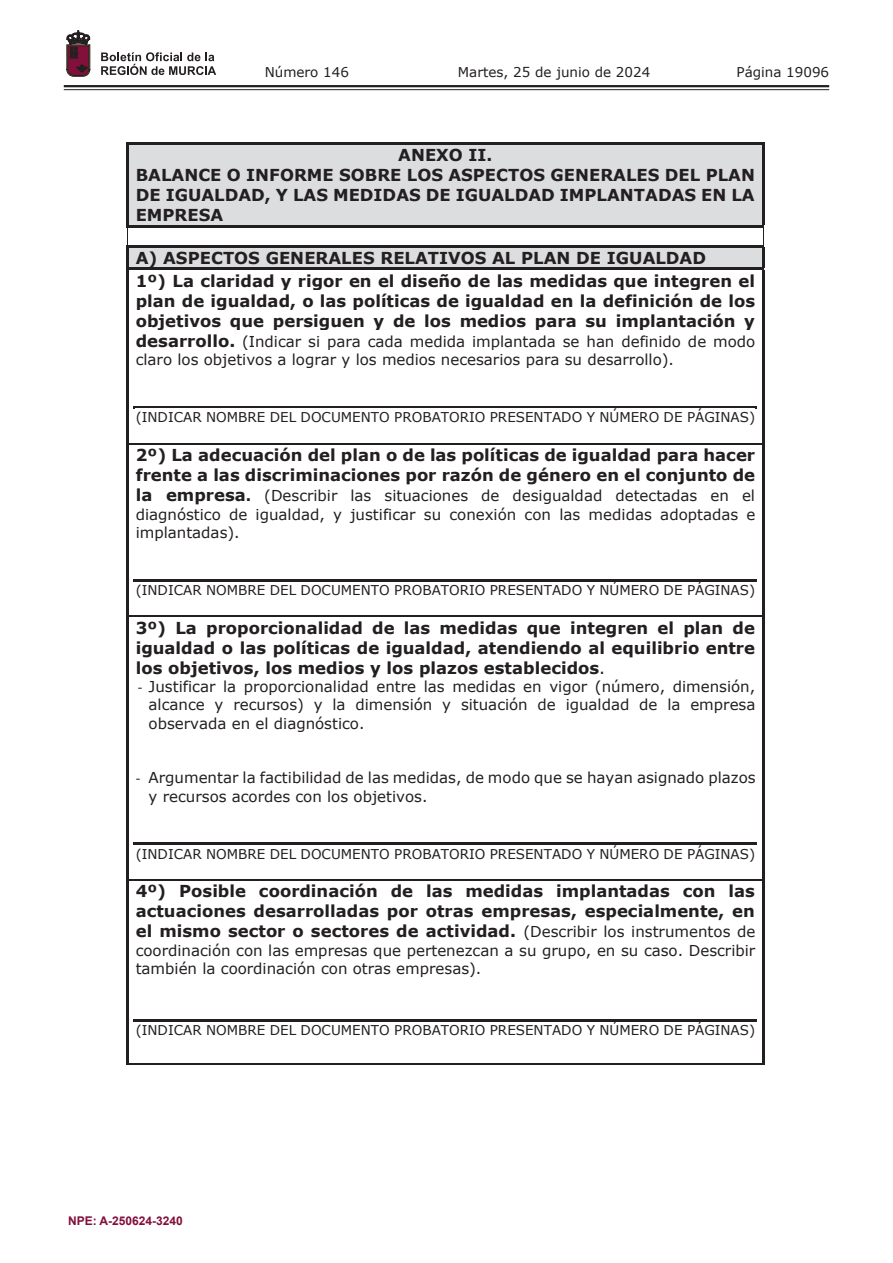
<style>
.page{position:relative;width:893px;height:1263px;background:#fff}
.page>*{position:absolute;margin:0;border:0;box-sizing:border-box;transform-origin:0 0}
.t1{font:700 16.5px/20.1px "Verdana";color:#231f20}
.t2{font:15px/18.3px "Verdana";color:#231f20}
.t3{font:13.5px "Verdana";color:#231f20}
.t4{font:700 12px "Arial";color:#830f3b}
.s1{font-weight:700;font-size:16.5px}
.s2{font-weight:700}
.s3{font-weight:400}
.s4{font-family:"Calibri"}
.s5{font-weight:400;font-size:15px}
</style>
<div class="page">
<hr style="left:64px;top:85px;width:765px;height:2px;background:#231f20">
<hr style="left:64px;top:89px;width:765px;height:1px;background:#231f20">
<svg style="left:101px;top:52px;width:115px;height:23px"></svg>
<svg style="left:67px;top:31px;width:23px;height:45px"></svg>
<div style="left:129px;top:145px;width:633px;height:80px;background:#dcdddf"></div>
<hr style="left:127px;top:142px;width:637px;height:3px;background:#231f20">
<hr style="left:127px;top:145px;width:2px;height:80px;background:#231f20">
<hr style="left:762px;top:145px;width:2px;height:80px;background:#231f20">
<hr style="left:127px;top:225px;width:637px;height:2px;background:#231f20">
<svg style="left:763px;top:227px;width:1px;height:18px"></svg>
<div style="left:129px;top:248px;width:633px;height:20px;background:#dcdddf"></div>
<svg style="left:127px;top:227px;width:2px;height:18px"></svg>
<hr style="left:127px;top:245px;width:637px;height:3px;background:#231f20">
<hr style="left:127px;top:248px;width:2px;height:20px;background:#231f20">
<hr style="left:762px;top:248px;width:2px;height:20px;background:#231f20">
<hr style="left:133px;top:406px;width:624px;height:3px;background:#231f20">
<hr style="left:127px;top:268px;width:637px;height:2px;background:#231f20">
<hr style="left:127px;top:270px;width:2px;height:173px;background:#231f20">
<hr style="left:762px;top:270px;width:2px;height:173px;background:#231f20">
<hr style="left:133px;top:579px;width:624px;height:2px;background:#231f20">
<hr style="left:129px;top:443px;width:633px;height:1px;background:#231f20">
<hr style="left:127px;top:444px;width:2px;height:172px;background:#231f20">
<hr style="left:762px;top:444px;width:2px;height:172px;background:#231f20">
<hr style="left:133px;top:843px;width:624px;height:2px;background:#231f20">
<hr style="left:129px;top:616px;width:633px;height:1px;background:#231f20">
<hr style="left:127px;top:617px;width:2px;height:263px;background:#231f20">
<hr style="left:762px;top:617px;width:2px;height:263px;background:#231f20">
<hr style="left:133px;top:1019px;width:624px;height:2px;background:#231f20">
<hr style="left:129px;top:880px;width:633px;height:1px;background:#231f20">
<hr style="left:127px;top:881px;width:2px;height:182px;background:#231f20">
<hr style="left:127px;top:1063px;width:635px;height:1px;background:#231f20">
<hr style="left:762px;top:881px;width:2px;height:183px;background:#231f20">
<p class="t3" style="left:265px;top:62px;width:86px">Número 146</p>
<p class="t3" style="left:458px;top:62px;width:194px">Martes, 25 de junio de 2024</p>
<p class="t3" style="left:736px;top:62px;width:94px">Página 19096</p>
<p class="t1" style="left:136px;top:145px;width:621px;text-indent:263px">ANEXO II.<br>BALANCE O INFORME SOBRE LOS ASPECTOS GENERALES DEL PLAN<br>DE IGUALDAD, Y LAS MEDIDAS DE IGUALDAD IMPLANTADAS EN LA<br>EMPRESA</p>
<p class="t1" style="left:136px;top:247px;width:621px;line-height:22.4px">A) ASPECTOS GENERALES RELATIVOS AL PLAN DE IGUALDAD<br>1º) La claridad y rigor en el diseño de las medidas que integren el</p>
<p class="t1" style="left:136px;top:290px;width:621px">plan de igualdad, o las políticas de igualdad en la definición de los objetivos que persiguen y de los medios para su implantación y</p>
<p class="t2" style="left:136px;top:332px;width:621px"><span class="s1">desarrollo.</span> (Indicar si para cada medida implantada se han definido de modo claro los objetivos a lograr y los medios necesarios para su desarrollo).</p>
<p class="t3" style="left:136px;top:408px;width:621px">(INDICAR NOMBRE DEL DOCUMENTO PROBATORIO PRESENTADO Y NÚMERO DE PÁGINAS)</p>
<p class="t1" style="left:136px;top:445px;width:621px">2º) La adecuación del plan o de las políticas de igualdad para hacer frente a las discriminaciones por razón de género en el conjunto de</p>
<p class="t2" style="left:136px;top:486px;width:621px;text-align:justify"><span class="s1">la empresa</span><span class="s2">.</span> (Describir las situaciones de desigualdad detectadas en el diagnóstico de igualdad, y justificar su conexión con las medidas adoptadas e implantadas).</p>
<p class="t3" style="left:136px;top:581px;width:621px">(INDICAR NOMBRE DEL DOCUMENTO PROBATORIO PRESENTADO Y NÚMERO DE PÁGINAS)</p>
<p class="t1" style="left:136px;top:617px;width:621px;text-align:justify">3º) La proporcionalidad de las medidas que integren el plan de igualdad o las políticas de igualdad, atendiendo al equilibrio entre los objetivos, los medios y los plazos establecidos<span class="s3">.</span></p>
<p class="t2" style="left:149px;top:677px;width:608px;text-align:justify;text-indent:-11px"><span class="s4">‐</span> Justificar la proporcionalidad entre las medidas en vigor (número, dimensión, alcance y recursos) y la dimensión y situación de igualdad de la empresa observada en el diagnóstico.</p>
<p class="t2" style="left:149px;top:769px;width:608px;text-indent:-13px"><span class="s4">‐</span> Argumentar la factibilidad de las medidas, de modo que se hayan asignado plazos y recursos acordes con los objetivos.</p>
<p class="t3" style="left:136px;top:844px;width:621px">(INDICAR NOMBRE DEL DOCUMENTO PROBATORIO PRESENTADO Y NÚMERO DE PÁGINAS)</p>
<p class="t1" style="left:136px;top:881px;width:621px;text-align:justify">4º) Posible coordinación de las medidas implantadas con las actuaciones desarrolladas por otras empresas, especialmente, en el mismo sector o sectores de actividad. <span class="s5">(Describir los instrumentos de</span></p>
<p class="t2" style="left:136px;top:941px;width:621px">coordinación con las empresas que pertenezcan a su grupo, en su caso. Describir también la coordinación con otras empresas).</p>
<p class="t3" style="left:136px;top:1021px;width:621px">(INDICAR NOMBRE DEL DOCUMENTO PROBATORIO PRESENTADO Y NÚMERO DE PÁGINAS)</p>
<p class="t4" style="left:68px;top:1212px;width:116px">NPE: A-250624-3240</p>
</div>
